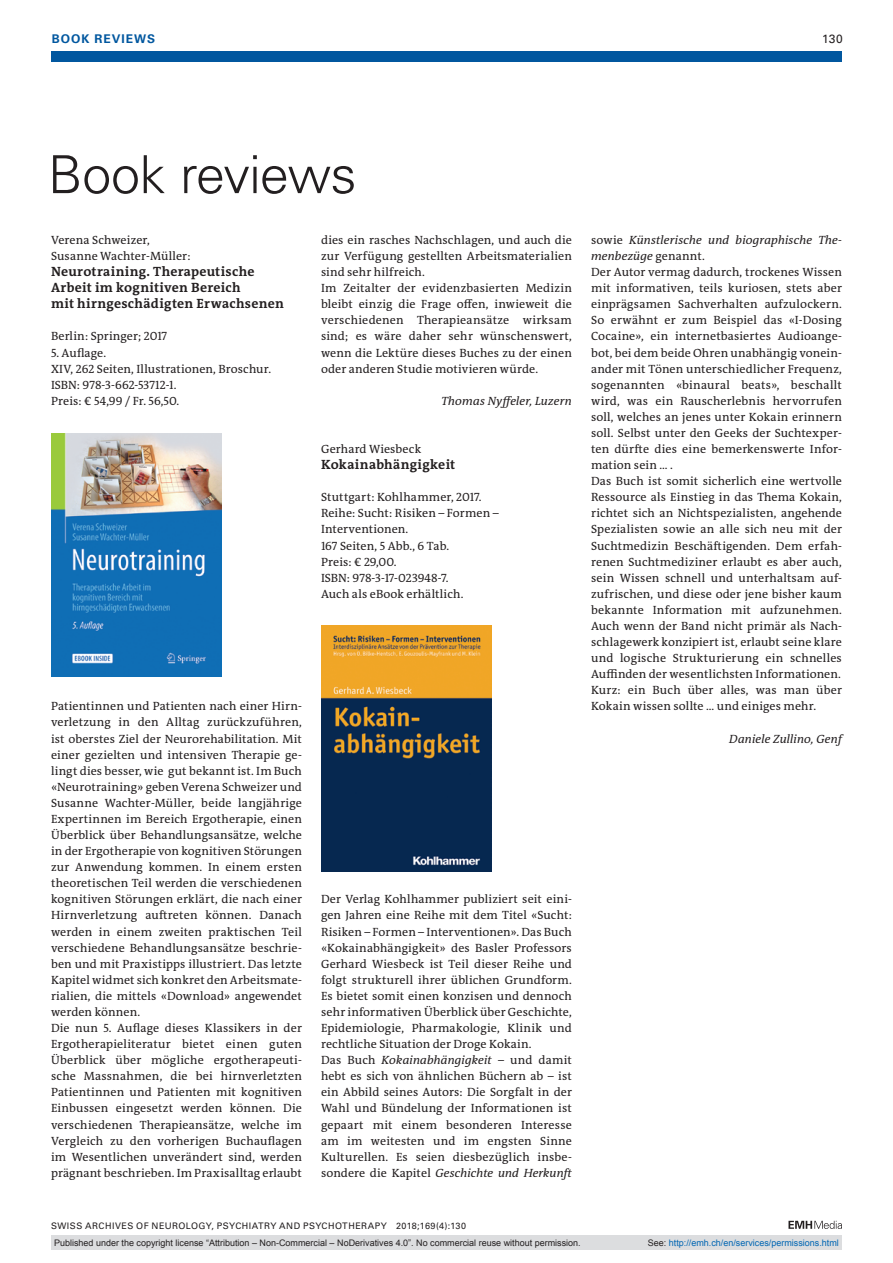
<style>
.page{position:relative;width:893px;height:1263px;background:#fff}
.page>*{position:absolute;margin:0;border:0;box-sizing:border-box;transform-origin:0 0}
.t1{font:300 52.5px "Univers LT Std";letter-spacing:-.015em;color:#231f20}
.t2{font:700 13.5px/16px "The Antiqua B W7";letter-spacing:.02em;color:#231f20}
.t3{font:12px/16px "The Antiqua B W5 Plain";letter-spacing:.01em;color:#231f20}
.t4{font:italic 12px "The Antiqua B W5 Plain";letter-spacing:.01em;color:#231f20}
.t5{font:700 12px "Univers LT Std";letter-spacing:.085em;color:#01579f}
.t6{font:12px "Univers LT Std";color:#231f20}
.t7{font:9px "Arial";color:#231f20}
.t8{font:9px "Univers LT Std";letter-spacing:.045em;color:#231f20}
.t9{font:9px "Arial";color:#0166b3}
.s1{font-style:italic}
.s2{color:#231f20}
</style>
<div class="page">
<div style="left:51px;top:51px;width:791px;height:11px;background:#01579f"></div>
<svg style="left:788px;top:1221px;width:54px;height:8px"></svg>
<img style="left:51px;top:434px;width:170px;height:243px">
<img style="left:321px;top:625px;width:170px;height:247px">
<div style="left:51px;top:1235px;width:791px;height:15px;background:#dcdddf"></div>
<p class="t5" style="left:52px;top:31px;width:105px">BOOK REVIEWS</p>
<p class="t6" style="left:822px;top:31px;width:22px">130</p>
<h1 class="t1" style="left:48px;top:143px;width:310px">Book reviews</h1>
<p class="t3" style="left:51px;top:232px;width:141px">Verena Schweizer,<br>Susanne Wachter-Müller:</p>
<p class="t2" style="left:51px;top:264px;width:234px">Neurotraining. Therapeutische<br>Arbeit im kognitiven Bereich<br>mit hirngeschädigten Erwachsenen</p>
<p class="t3" style="left:51px;top:328px;width:118px">Berlin: Springer; 2017</p>
<p class="t3" style="left:51px;top:345px;width:222px">5. Auflage.<br>XIV, 262 Seiten, Illustrationen, Broschur.<br>ISBN: 978-3-662-53712-1.<br>Preis: € 54,99 / Fr. 56,50.</p>
<p class="t3" style="left:321px;top:232px;width:252px">dies ein rasches Nachschlagen, und auch die zur Verfügung gestellten Arbeitsmaterialien sind sehr hilfreich.<br>Im Zeitalter der evidenzbasierten Medizin bleibt einzig die Frage offen, inwieweit die verschiedenen Therapieansätze wirksam sind; es wäre daher sehr wünschenswert, wenn die Lektüre dieses Buches zu der einen oder anderen Studie motivieren würde.</p>
<p class="t4" style="left:442px;top:393px;width:132px">Thomas Nyffeler, Luzern</p>
<p class="t3" style="left:321px;top:441px;width:102px">Gerhard Wiesbeck</p>
<p class="t2" style="left:321px;top:457px;width:136px">Kokainabhängigkeit</p>
<p class="t3" style="left:321px;top:489px;width:179px">Stuttgart: Kohlhammer, 2017.<br>Reihe: Sucht: Risiken – Formen –<br>Interventionen.<br>167 Seiten, 5 Abb., 6 Tab.<br>Preis: € 29,00.<br>ISBN: 978-3-17-023948-7.<br>Auch als eBook erhältlich.</p>
<p class="t3" style="left:51px;top:698px;width:252px">Patientinnen und Patienten nach einer Hirn&shy;verletzung in den Alltag zurückzuführen, ist oberstes Ziel der Neurorehabilitation. Mit einer gezielten und intensiven Therapie ge&shy;lingt dies besser, wie gut bekannt ist. Im Buch «Neurotraining» geben Verena Schweizer und Susanne Wachter-Müller, beide langjährige Expertinnen im Bereich Ergotherapie, einen Überblick über Behandlungsansätze, welche in der Ergotherapie von kognitiven Störungen zur Anwendung kommen. In einem ersten theoretischen Teil werden die verschiedenen kognitiven Störungen erklärt, die nach einer Hirnverletzung auftreten können. Danach werden in einem zweiten praktischen Teil verschiedene Behandlungsansätze beschrie&shy;ben und mit Praxistipps illustriert. Das letzte Kapitel widmet sich konkret den Arbeitsmate&shy;rialien, die mittels «Download» angewendet werden können.<br>Die nun 5. Auflage dieses Klassikers in der Ergotherapieliteratur bietet einen guten Überblick über mögliche ergotherapeuti&shy;sche Massnahmen, die bei hirnverletzten Patientinnen und Patienten mit kognitiven Einbussen eingesetzt werden können. Die verschiedenen Therapieansätze, welche im Vergleich zu den vorherigen Buchauflagen im Wesentlichen unverändert sind, werden prägnant beschrieben. Im Praxisalltag erlaubt</p>
<p class="t3" style="left:321px;top:891px;width:255px">Der Verlag Kohlhammer publiziert seit eini&shy;gen Jahren eine Reihe mit dem Titel «Sucht:<br>Risiken – Formen – Interventionen». Das Buch «Kokainabhängigkeit» des Basler Professors Gerhard Wiesbeck ist Teil dieser Reihe und folgt strukturell ihrer üblichen Grundform.<br>Es bietet somit einen konzisen und dennoch sehr informativen Überblick über Geschichte, Epidemiologie, Pharmakologie, Klinik und rechtliche Situation der Droge Kokain.<br>Das Buch <span class="s1">Kokainabhängigkeit</span> – und damit hebt es sich von ähnlichen Büchern ab – ist ein Abbild seines Autors: Die Sorgfalt in der Wahl und Bündelung der Informationen ist gepaart mit einem besonderen Interesse am im weitesten und im engsten Sinne Kulturellen. Es seien diesbezüglich insbe&shy;sondere die Kapitel <span class="s1">Geschichte und Herkunft</span></p>
<p class="t8" style="left:51px;top:1220px;width:416px">SWISS ARCHIVES OF NEUROLOGY, PSYCHIATRY AND PSYCHOTHERAPY 2018;169(4):130</p>
<p class="t3" style="left:591px;top:232px;width:252px">sowie <span class="s1">Künstlerische und biographische The&shy;menbezüge</span> genannt.<br>Der Autor vermag dadurch, trockenes Wissen mit informativen, teils kuriosen, stets aber einprägsamen Sachverhalten aufzulockern.<br>So erwähnt er zum Beispiel das «I-Dosing Cocaine», ein internetbasiertes Audioange&shy;bot, bei dem beide Ohren unabhängig vonein&shy;ander mit Tönen unterschiedlicher Frequenz, sogenannten «binaural beats», beschallt wird, was ein Rauscherlebnis hervorrufen soll, welches an jenes unter Kokain erinnern soll. Selbst unter den Geeks der Suchtexper&shy;ten dürfte dies eine bemerkenswerte Infor&shy;mation sein ... .<br>Das Buch ist somit sicherlich eine wertvolle Ressource als Einstieg in das Thema Kokain, richtet sich an Nichtspezialisten, angehende Spezialisten sowie an alle sich neu mit der Suchtmedizin Beschäftigenden. Dem erfah&shy;renen Suchtmediziner erlaubt es aber auch, sein Wissen schnell und unterhaltsam auf&shy;zufrischen, und diese oder jene bisher kaum bekannte Information mit aufzunehmen.<br>Auch wenn der Band nicht primär als Nach&shy;schlagewerk konzipiert ist, erlaubt seine klare und logische Strukturierung ein schnelles Auffinden der wesentlichsten Informationen.<br>Kurz: ein Buch über alles, was man über Kokain wissen sollte ... und einiges mehr.</p>
<p class="t4" style="left:729px;top:731px;width:114px">Daniele Zullino, Genf</p>
<p class="t7" style="left:54px;top:1237px;width:528px">Published under the copyright license “Attribution – Non-Commercial – NoDerivatives 4.0”. No commercial reuse without permission.</p>
<p class="t9" style="left:648px;top:1237px;width:193px"><span class="s2">See:</span> http://emh.ch/en/services/permissions.html</p>
</div>
